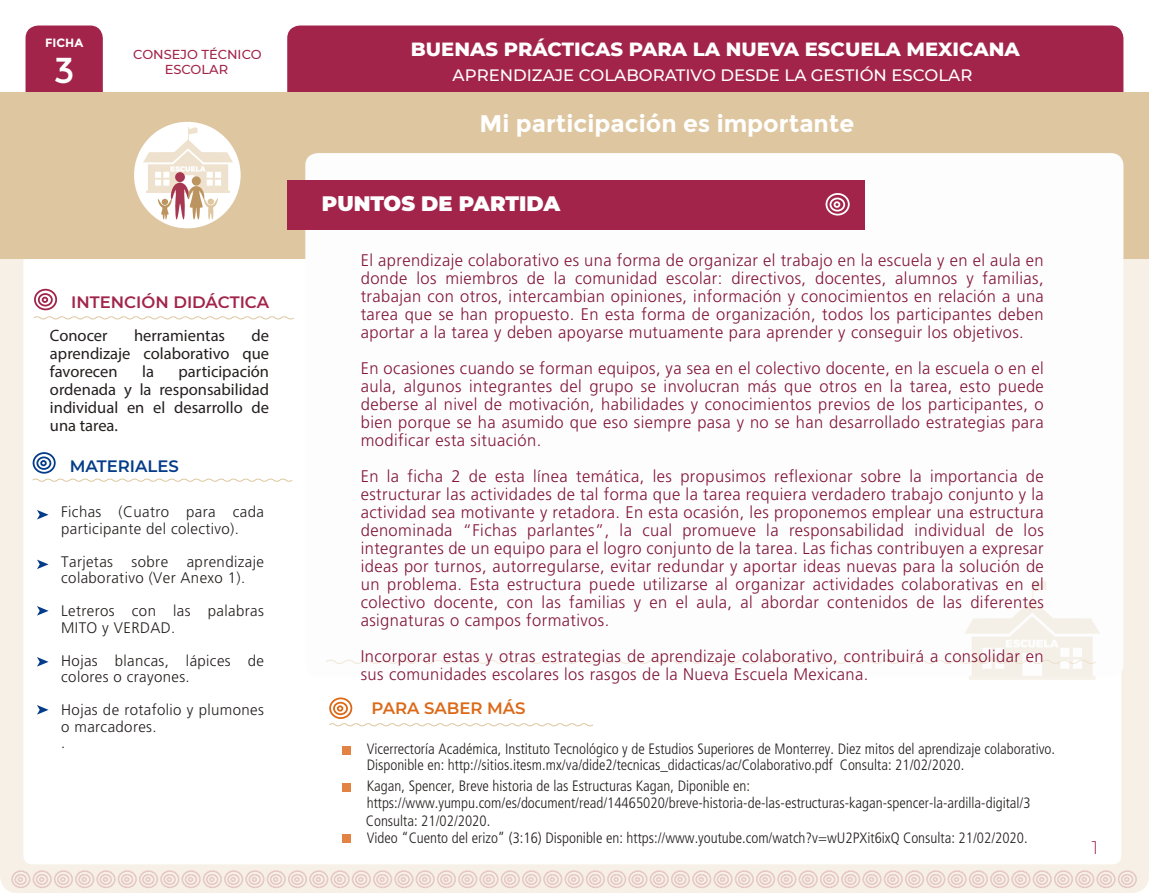
<style>
.page{position:relative;width:1149px;height:893px;background:#fff}
.page>*{position:absolute;margin:0;border:0;box-sizing:border-box;transform-origin:0 0}
.t1{font:36px "Montserrat";color:#fff}
.t2{font:700 24px "Montserrat";color:#fff}
.t3{font:900 20.85px "Montserrat";color:#fff}
.t4{font:800 19.5px "Montserrat";color:#fff}
.t5{font:300 18.15px "Montserrat";color:#a2244a}
.t6{font:300 16.8px/18px "Frutiger";letter-spacing:.025em;color:#821639;text-align:justify}
.t7{font:16.5px/18px "Myriad Pro";color:#241f1f;text-align:justify}
.t8{font:500 16.5px "Montserrat";color:#fff}
.t9{font:600 16.5px "Montserrat";color:#a2244a}
.t10{font:600 16.5px "Montserrat";color:#db6918}
.t11{font:600 16.5px "Montserrat";color:#043c89}
.t12{font:300 15.3px/16.5px "Frutiger";letter-spacing:.025em;color:#241f1f}
.t13{font:300 condensed 15px/16.5px "Frutiger";color:#241f1f}
.t14{font:500 12.9px "Montserrat";color:#a2244a}
.t15{font:700 12px "Montserrat";color:#fff}
</style>
<div class="page">
<div style="left:0;top:153px;width:1148px;height:740px;background:#f7f0e6;border-radius:17px"></div>
<div style="left:23px;top:163px;width:1097px;height:701px;background:#fff;border-radius:9px"></div>
<div style="left:1066px;top:834px;width:54px;height:28px;background:#fff"></div>
<svg style="left:25px;top:25px;width:78px;height:67px"></svg>
<div style="left:26px;top:26px;width:77px;height:85px;background:#a2244a;border-radius:13px"></div>
<div style="left:287px;top:26px;width:836px;height:85px;background:#a2244a;border-radius:13px"></div>
<div style="left:0;top:92px;width:1148px;height:167px;background:#dec7a0"></div>
<div style="left:134px;top:122px;width:106px;height:106px;background:#fff;border-radius:50%"></div>
<svg style="left:143px;top:127px;width:90px;height:93px"></svg>
<svg style="left:11px;top:870px;width:1125px;height:18px"></svg>
<div style="left:305px;top:153px;width:818px;height:523px;background:#fdfdfd;border-radius:12px"></div>
<div style="left:290px;top:182px;width:588px;height:62px;background:#fdfdfd"></div>
<svg style="left:287px;top:180px;width:578px;height:52px"></svg>
<svg style="left:287px;top:166px;width:19px;height:16px"></svg>
<svg style="left:42px;top:297px;width:6px;height:6px"></svg>
<div style="left:38px;top:293px;width:15px;height:13px;border:2px solid #a2244a;border-radius:50%"></div>
<div style="left:34px;top:289px;width:23px;height:21px;border:2px solid #a2244a;border-radius:50%"></div>
<svg style="left:34px;top:316px;width:260px;height:4px"></svg>
<div style="left:40px;top:460px;width:7px;height:6px;border:2px solid #043c89;border-radius:50%"></div>
<div style="left:36px;top:456px;width:15px;height:14px;border:2px solid #043c89;border-radius:50%"></div>
<div style="left:33px;top:452px;width:23px;height:22px;border:2px solid #043c89;border-radius:50%"></div>
<svg style="left:32px;top:478px;width:261px;height:4px"></svg>
<svg style="left:326px;top:580px;width:773px;height:100px"></svg>
<div style="left:288px;top:180px;width:576px;height:49px;background:#a2244a"></div>
<div style="left:833px;top:201px;width:7px;height:7px;border:2px solid #fff;border-radius:50%"></div>
<div style="left:829px;top:198px;width:15px;height:14px;border:2px solid #fff;border-radius:50%"></div>
<div style="left:825px;top:193px;width:24px;height:23px;border:2px solid #fff;border-radius:50%"></div>
<svg style="left:37px;top:510px;width:12px;height:9px"></svg>
<svg style="left:37px;top:560px;width:12px;height:9px"></svg>
<svg style="left:37px;top:606px;width:12px;height:10px"></svg>
<div style="left:342px;top:746px;width:8px;height:8px;background:#e28343"></div>
<div style="left:342px;top:834px;width:8px;height:8px;background:#e28343"></div>
<div style="left:342px;top:783px;width:8px;height:8px;background:#e28343"></div>
<div style="left:337px;top:705px;width:6px;height:7px;border:2px solid #db6918;border-radius:50%"></div>
<div style="left:333px;top:702px;width:15px;height:13px;border:2px solid #db6918;border-radius:50%"></div>
<div style="left:329px;top:697px;width:23px;height:22px;border:2px solid #db6918;border-radius:50%"></div>
<svg style="left:329px;top:723px;width:264px;height:4px"></svg>
<svg style="left:37px;top:705px;width:12px;height:10px"></svg>
<svg style="left:37px;top:657px;width:12px;height:10px"></svg>
<p class="t14" style="left:133px;top:45px;width:130px">CONSEJO TÉCNICO</p>
<p class="t4" style="left:411px;top:34px;width:610px">BUENAS PRÁCTICAS PARA LA NUEVA ESCUELA MEXICANA</p>
<p class="t14" style="left:165px;top:61px;width:65px">ESCOLAR</p>
<h2 class="t2" style="left:479px;top:109px;width:376px">Mi participación es importante</h2>
<p class="t15" style="left:45px;top:36px;width:40px">FICHA</p>
<h1 class="t1" style="left:54px;top:49px;width:22px">3</h1>
<p class="t8" style="left:452px;top:64px;width:521px">APRENDIZAJE COLABORATIVO DESDE LA GESTIÓN ESCOLAR</p>
<p class="t9" style="left:71px;top:290px;width:199px">INTENCIÓN DIDÁCTICA</p>
<p class="t7" style="left:50px;top:326px;width:221px;text-indent:201px">de aprendizaje colaborativo que favorecen</p>
<p class="t7" style="left:50px;top:326px;width:59px">Conocer</p>
<p class="t7" style="left:134px;top:326px;width:93px">herramientas</p>
<p class="t7" style="left:142px;top:362px;width:13px">la</p>
<p class="t7" style="left:50px;top:362px;width:221px;text-indent:128px">participación ordenada y la responsabilidad individual en el desarrollo de una tarea.</p>
<p class="t11" style="left:70px;top:455px;width:110px">MATERIALES</p>
<p class="t12" style="left:61px;top:504px;width:204px">Fichas (Cuatro para cada participante del colectivo).</p>
<p class="t12" style="left:61px;top:553px;width:204px">Tarjetas sobre aprendizaje colaborativo (Ver Anexo 1).</p>
<p class="t12" style="left:61px;top:603px;width:204px">Letreros con las palabras<br>MITO y VERDAD.</p>
<p class="t12" style="left:61px;top:652px;width:204px">Hojas blancas, lápices de colores o crayones.</p>
<p class="t12" style="left:61px;top:702px;width:204px">Hojas de rotafolio y plumones o marcadores.<br>.</p>
<p class="t3" style="left:322px;top:188px;width:240px">PUNTOS DE PARTIDA</p>
<p class="t6" style="left:360px;top:251px;width:684px">El aprendizaje colaborativo es una forma de organizar el trabajo en la escuela y en el aula en donde los miembros de la comunidad escolar: directivos, docentes, alumnos y familias, trabajan con otros, intercambian opiniones, información y conocimientos en relación a una tarea que se han propuesto. En esta forma de organización, todos los participantes deben aportar a la tarea y deben apoyarse mutuamente para aprender y conseguir los objetivos.</p>
<p class="t6" style="left:360px;top:359px;width:684px">En ocasiones cuando se forman equipos, ya sea en el colectivo docente, en la escuela o en el aula, algunos integrantes del grupo se involucran más que otros en la tarea, esto puede deberse al nivel de motivación, habilidades y conocimientos previos de los participantes, o bien porque se ha asumido que eso siempre pasa y no se han desarrollado estrategias para modificar esta situación.</p>
<p class="t6" style="left:360px;top:467px;width:684px">En la ficha 2 de esta línea temática, les propusimos reflexionar sobre la importancia de estructurar las actividades de tal forma que la tarea requiera verdadero trabajo conjunto y la actividad sea motivante y retadora. En esta ocasión, les proponemos emplear una estructura denominada “Fichas parlantes”, la cual promueve la responsabilidad individual de los integrantes de un equipo para el logro conjunto de la tarea. Las fichas contribuyen a expresar ideas por turnos, autorregularse, evitar redundar y aportar ideas nuevas para la solución de un problema. Esta estructura puede utilizarse al organizar actividades colaborativas en el colectivo docente, con las familias y en el aula, al abordar contenidos de las diferentes asignaturas o campos formativos.</p>
<p class="t6" style="left:360px;top:647px;width:684px">Incorporar estas y otras estrategias de aprendizaje colaborativo, contribuirá a consolidar en sus comunidades escolares los rasgos de la Nueva Escuela Mexicana.</p>
<p class="t10" style="left:371px;top:697px;width:155px">PARA SABER MÁS</p>
<p class="t13" style="left:366px;top:741px;width:689px">Vicerrectoría Académica, Instituto Tecnológico y de Estudios Superiores de Monterrey. Diez mitos del aprendizaje colaborativo.<br>Disponible en: http://sitios.itesm.mx/va/dide2/tecnicas_didacticas/ac/Colaborativo.pdf Consulta: 21/02/2020.</p>
<p class="t13" style="left:366px;top:778px;width:665px">Kagan, Spencer, Breve historia de las Estructuras Kagan, Diponible en: https://www.yumpu.com/es/document/read/14465020/breve-historia-de-las-estructuras-kagan-spencer-la-ardilla-digital/3</p>
<p class="t13" style="left:366px;top:813px;width:126px">Consulta: 21/02/2020.</p>
<p class="t13" style="left:366px;top:830px;width:662px">Video “Cuento del erizo” (3:16) Disponible en: https://www.youtube.com/watch?v=wU2PXit6ixQ Consulta: 21/02/2020.</p>
<p class="t5" style="left:1091px;top:835px;width:8px">1</p>
</div>
